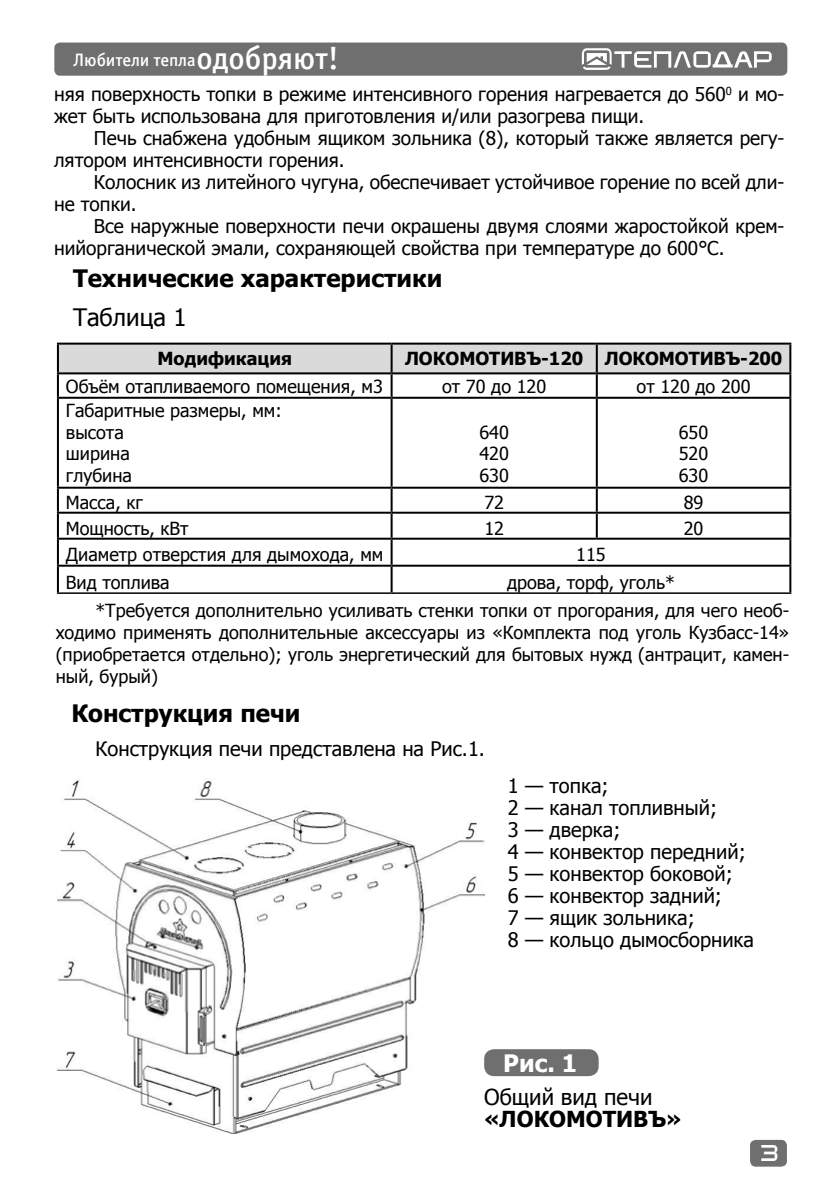
<style>
.page{position:relative;width:840px;height:1191px;background:#fff}
.page>*{position:absolute;margin:0;border:0;box-sizing:border-box;transform-origin:0 0}
.t1{font:700 24px "Tahoma";color:#000}
.t2{font:24px "Tahoma";color:#000}
.t3{font:700 24px "Tahoma";color:#fff}
.t4{font:22px "Tahoma";color:#000}
.t5{font:700 22px "Tahoma";color:#000}
.t6{font:20px/22px "Tahoma";color:#000}
.t7{font:19px/22px "Tahoma";color:#000}
.t8{font:18px/21.6px "Tahoma";color:#000;text-align:justify}
.t9{font:700 18px "Tahoma";color:#000}
.t10{font:18px "Officina Sans Medium C";letter-spacing:-.005em;color:#fff}
.t11{font:16px "teplodar";color:#fff}
.s1{font-size:32px}
</style>
<div class="page">
<div style="left:749px;top:1139px;width:37px;height:27px;background:#706f6f;border-radius:6px"></div>
<div style="left:54px;top:43px;width:732px;height:33px;background:#706f6f;border-radius:6px"></div>
<svg style="left:581px;top:48px;width:190px;height:22px"></svg>
<div style="left:59px;top:344px;width:729px;height:28px;background:#dadada"></div>
<svg style="left:59px;top:374px;width:331px;height:193px"></svg>
<hr style="left:57px;top:397px;width:334px;height:2px;background:#000">
<hr style="left:391px;top:397px;width:205px;height:2px;background:#000">
<hr style="left:596px;top:397px;width:194px;height:2px;background:#000">
<hr style="left:57px;top:487px;width:334px;height:2px;background:#000">
<hr style="left:391px;top:487px;width:205px;height:2px;background:#000">
<hr style="left:596px;top:487px;width:194px;height:2px;background:#000">
<hr style="left:57px;top:512px;width:334px;height:2px;background:#000">
<hr style="left:391px;top:512px;width:205px;height:2px;background:#000">
<hr style="left:596px;top:512px;width:194px;height:2px;background:#000">
<hr style="left:57px;top:538px;width:334px;height:2px;background:#000">
<hr style="left:391px;top:538px;width:205px;height:2px;background:#000">
<hr style="left:596px;top:538px;width:194px;height:2px;background:#000">
<hr style="left:57px;top:564px;width:334px;height:2px;background:#000">
<hr style="left:391px;top:564px;width:205px;height:2px;background:#000">
<hr style="left:596px;top:564px;width:194px;height:2px;background:#000">
<hr style="left:57px;top:592px;width:334px;height:2px;background:#000">
<hr style="left:391px;top:592px;width:205px;height:2px;background:#000">
<hr style="left:596px;top:592px;width:194px;height:2px;background:#000">
<hr style="left:391px;top:372px;width:205px;height:2px;background:#000">
<hr style="left:596px;top:372px;width:194px;height:2px;background:#000">
<hr style="left:57px;top:372px;width:334px;height:2px;background:#000">
<hr style="left:391px;top:342px;width:205px;height:2px;background:#000">
<hr style="left:596px;top:342px;width:194px;height:2px;background:#000">
<hr style="left:595px;top:344px;width:2px;height:28px;background:#000">
<hr style="left:788px;top:344px;width:2px;height:28px;background:#000">
<hr style="left:595px;top:374px;width:2px;height:23px;background:#000">
<hr style="left:788px;top:374px;width:2px;height:23px;background:#000">
<hr style="left:595px;top:399px;width:2px;height:88px;background:#000">
<hr style="left:788px;top:399px;width:2px;height:88px;background:#000">
<hr style="left:595px;top:489px;width:2px;height:23px;background:#000">
<hr style="left:788px;top:489px;width:2px;height:23px;background:#000">
<hr style="left:595px;top:514px;width:2px;height:24px;background:#000">
<hr style="left:788px;top:514px;width:2px;height:24px;background:#000">
<hr style="left:788px;top:540px;width:2px;height:24px;background:#000">
<hr style="left:788px;top:566px;width:2px;height:26px;background:#000">
<hr style="left:57px;top:342px;width:334px;height:2px;background:#000">
<hr style="left:57px;top:344px;width:2px;height:28px;background:#000">
<hr style="left:57px;top:374px;width:2px;height:23px;background:#000">
<hr style="left:57px;top:399px;width:2px;height:88px;background:#000">
<hr style="left:57px;top:489px;width:2px;height:23px;background:#000">
<hr style="left:57px;top:514px;width:2px;height:24px;background:#000">
<hr style="left:57px;top:540px;width:2px;height:24px;background:#000">
<hr style="left:57px;top:566px;width:2px;height:26px;background:#000">
<hr style="left:390px;top:344px;width:2px;height:28px;background:#000">
<hr style="left:390px;top:374px;width:2px;height:23px;background:#000">
<hr style="left:390px;top:399px;width:2px;height:88px;background:#000">
<hr style="left:390px;top:489px;width:2px;height:23px;background:#000">
<hr style="left:390px;top:514px;width:2px;height:24px;background:#000">
<hr style="left:390px;top:540px;width:2px;height:24px;background:#000">
<hr style="left:390px;top:566px;width:2px;height:26px;background:#000">
<img style="left:57px;top:780px;width:427px;height:353px">
<div style="left:484px;top:1049px;width:114px;height:27px;background:#706f6f;border-radius:10px"></div>
<p class="t10" style="left:73px;top:50px;width:267px">Любители тепла<span class="s1">одобряют!</span></p>
<p class="t7" style="left:54px;top:82px;width:731px">няя поверхность топки в режиме интенсивного горения нагревается до 560<sup>0</sup> и мо&shy;жет быть использована для приготовления и/или разогрева пищи.</p>
<p class="t7" style="left:54px;top:126px;width:731px;text-indent:40px">Печь снабжена удобным ящиком зольника (8), который также является регу&shy;лятором интенсивности горения.</p>
<p class="t7" style="left:54px;top:170px;width:731px;text-indent:40px">Колосник из литейного чугуна, обеспечивает устойчивое горение по всей дли&shy;не топки.</p>
<p class="t7" style="left:54px;top:214px;width:731px;text-indent:40px">Все наружные поверхности печи окрашены двумя слоями жаростойкой крем&shy;нийорганической эмали, сохраняющей свойства при температуре до 600°C.</p>
<h1 class="t1" style="left:73px;top:262px;width:371px">Технические характеристики</h1>
<h1 class="t2" style="left:73px;top:301px;width:115px">Таблица 1</h1>
<p class="t9" style="left:157px;top:346px;width:136px">Модификация</p>
<p class="t9" style="left:405px;top:346px;width:378px">ЛОКОМОТИВЪ-120 ЛОКОМОТИВЪ-200</p>
<p class="t8" style="left:66px;top:375px;width:318px">Объём отапливаемого помещения, м3</p>
<p class="t8" style="left:442px;top:375px;width:106px">от 70 до 120</p>
<p class="t8" style="left:636px;top:375px;width:115px">от 120 до 200</p>
<p class="t8" style="left:66px;top:399px;width:217px;text-align:left">Габаритные размеры, мм: высота<br>ширина<br>глубина</p>
<p class="t8" style="left:479px;top:420px;width:31px">640<br>420<br>630</p>
<p class="t8" style="left:678px;top:420px;width:31px">650<br>520<br>630</p>
<p class="t8" style="left:66px;top:491px;width:78px">Масса, кг</p>
<p class="t8" style="left:484px;top:491px;width:21px">72</p>
<p class="t8" style="left:683px;top:491px;width:21px">89</p>
<p class="t8" style="left:66px;top:517px;width:124px">Мощность, кВт</p>
<p class="t8" style="left:484px;top:517px;width:21px">12</p>
<p class="t8" style="left:683px;top:517px;width:21px">20</p>
<p class="t8" style="left:66px;top:543px;width:319px">Диаметр отверстия для дымохода, мм</p>
<p class="t8" style="left:576px;top:543px;width:31px">115</p>
<p class="t8" style="left:66px;top:570px;width:105px">Вид топлива</p>
<p class="t8" style="left:507px;top:570px;width:169px">дрова, торф, уголь*</p>
<p class="t8" style="left:56px;top:599px;width:734px;text-indent:40px">*Требуется дополнительно усиливать стенки топки от прогорания, для чего необ&shy;ходимо применять дополнительные аксессуары из «Комплекта под уголь Кузбасс-14» (приобретается отдельно); уголь энергетический для бытовых нужд (антрацит, камен&shy;ный, бурый)</p>
<h1 class="t1" style="left:71px;top:696px;width:230px">Конструкция печи</h1>
<p class="t6" style="left:95px;top:736px;width:391px">Конструкция печи представлена на Рис.1.</p>
<p class="t6" style="left:507px;top:774px;width:247px">1 — топка;<br>2 — канал топливный;<br>3 — дверка;<br>4 — конвектор передний;<br>5 — конвектор боковой;<br>6 — конвектор задний;<br>7 — ящик зольника;<br>8 — кольцо дымосборника</p>
<h1 class="t3" style="left:503px;top:1046px;width:75px">Рис. 1</h1>
<p class="t4" style="left:484px;top:1082px;width:170px">Общий вид печи</p>
<p class="t5" style="left:484px;top:1104px;width:199px">«ЛОКОМОТИВЪ»</p>
<p class="t11" style="left:761px;top:1146px;width:18px">3</p>
</div>
